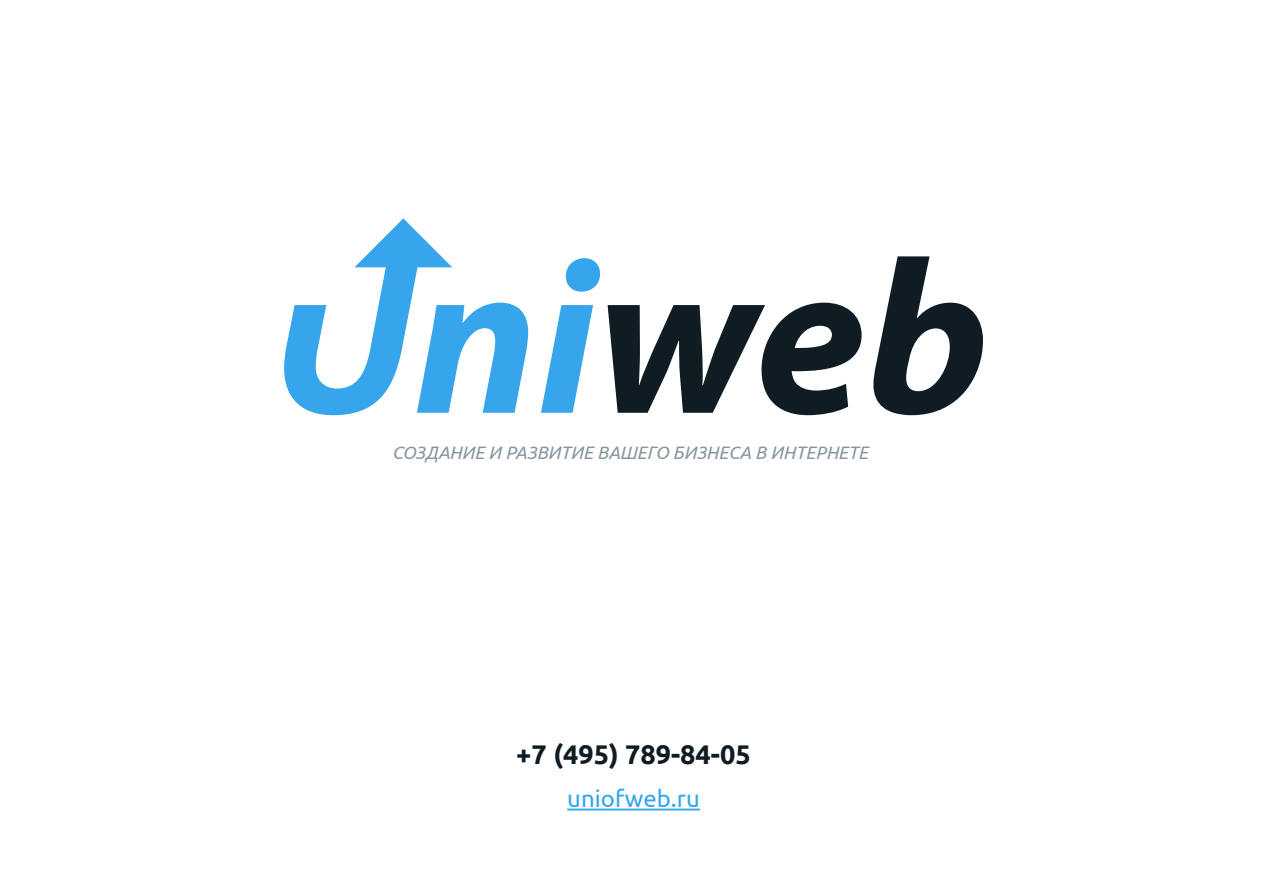
<style>
.page{position:relative;width:1263px;height:893px;background:#fff}
.page>*{position:absolute;margin:0;border:0;box-sizing:border-box;transform-origin:0 0}
.t1{font:700 27px "Ubuntu";color:#101c23}
.t2{font:24px "Ubuntu";color:#36a5ec}
.t3{font:italic 18px "Ubuntu";color:#85979e}
</style>
<div class="page">
<svg style="left:541px;top:305px;width:52px;height:108px"></svg>
<div style="left:566px;top:258px;width:34px;height:34px;background:#36a5ec;border-radius:16px"></div>
<svg style="left:284px;top:218px;width:244px;height:197px"></svg>
<svg style="left:608px;top:303px;width:253px;height:112px"></svg>
<svg style="left:873px;top:256px;width:110px;height:159px"></svg>
<hr style="left:567px;top:809px;width:133px;height:1px;background:#36a5ec">
<p class="t3" style="left:392px;top:442px;width:478px">СОЗДАНИЕ И РАЗВИТИЕ ВАШЕГО БИЗНЕСА В ИНТЕРНЕТЕ</p>
<h1 class="t1" style="left:516px;top:738px;width:236px">+7 (495) 789-84-05</h1>
<h2 class="t2" style="left:567px;top:783px;width:134px">uniofweb.ru</h2>
</div>
